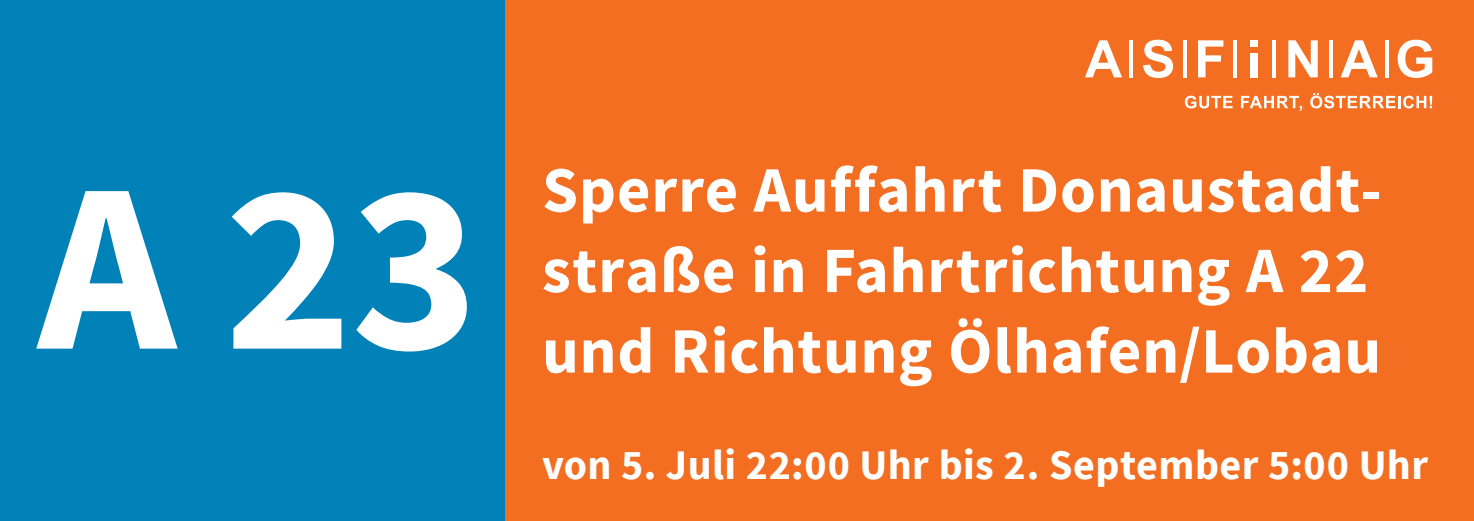
<style>
.page{position:relative;width:1474px;height:521px;background:#fff}
.page>*{position:absolute;margin:0;border:0;box-sizing:border-box;transform-origin:0 0}
.t1{font:700 241.5px "Source Sans Pro";color:#fff}
.t2{font:700 64.75px/80.5px "Source Sans Pro";letter-spacing:.01em;color:#fff}
.t3{font:700 42px "Source Sans Pro";letter-spacing:.01em;color:#fff}
</style>
<div class="page">
<div style="left:504px;top:0;width:969px;height:521px;background:#f36e21"></div>
<div style="left:0;top:0;width:504px;height:521px;background:#0082b8"></div>
<svg style="left:1184px;top:96px;width:48px;height:12px"></svg>
<svg style="left:1240px;top:96px;width:62px;height:15px"></svg>
<svg style="left:1310px;top:93px;width:122px;height:15px"></svg>
<hr style="left:1129px;top:40px;width:3px;height:37px;background:#fff">
<hr style="left:1183px;top:40px;width:3px;height:37px;background:#fff">
<hr style="left:1233px;top:40px;width:3px;height:37px;background:#fff">
<hr style="left:1272px;top:40px;width:3px;height:37px;background:#fff">
<hr style="left:1329px;top:40px;width:4px;height:37px;background:#fff">
<hr style="left:1385px;top:40px;width:3px;height:37px;background:#fff">
<svg style="left:1288px;top:40px;width:29px;height:37px"></svg>
<svg style="left:1085px;top:40px;width:37px;height:37px"></svg>
<svg style="left:1143px;top:40px;width:30px;height:38px"></svg>
<svg style="left:1198px;top:40px;width:25px;height:37px"></svg>
<div style="left:1250px;top:40px;width:8px;height:7px;background:#fff"></div>
<div style="left:1250px;top:53px;width:8px;height:24px;background:#fff"></div>
<svg style="left:1340px;top:40px;width:37px;height:37px"></svg>
<svg style="left:1397px;top:40px;width:35px;height:38px"></svg>
<h1 class="t1" style="left:38px;top:105px;width:442px">A 23</h1>
<p class="t2" style="left:542px;top:149px;width:841px">Sperre Auffahrt Donaustadt&shy;straße in Fahrtrichtung A 22</p>
<p class="t2" style="left:542px;top:310px;width:840px">und Richtung Ölhafen/Lobau</p>
<p class="t3" style="left:542px;top:437px;width:887px">von 5. Juli 22:00 Uhr bis 2. September 5:00 Uhr</p>
</div>
